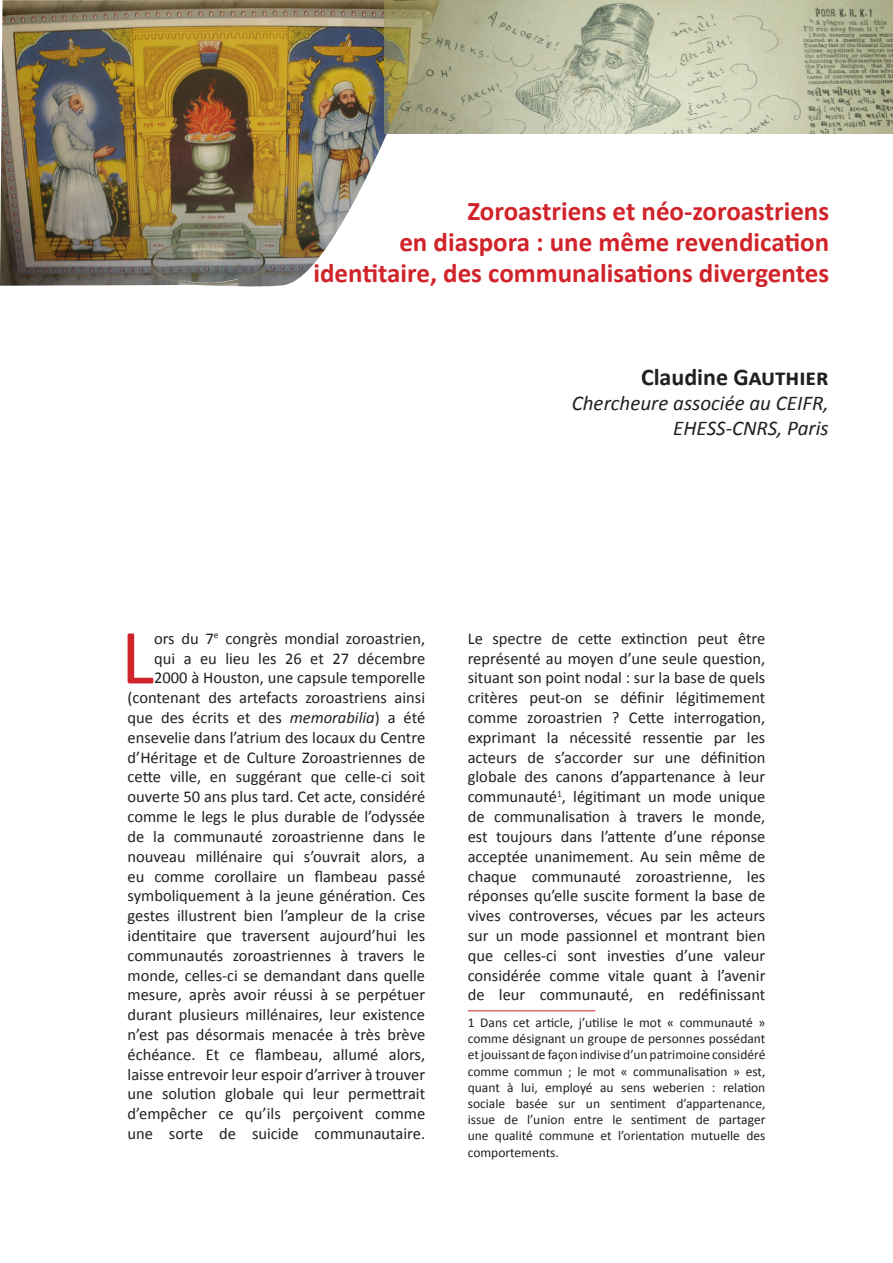
<style>
.page{position:relative;width:893px;height:1263px;background:#fff}
.page>*{position:absolute;margin:0;border:0;box-sizing:border-box;transform-origin:0 0}
.Lettrine1{font:78.9px "Calibri";color:#d1232a}
.Titre_article{font:700 27px/31px "Calibri";color:#d1232a;text-align:right}
.Nom_auteur{font:700 24px "Calibri";color:#231f20}
.Rattachement_auteur{font:italic 21px "Calibri";color:#231f20}
.Lettrine1-2{font:16.5px/19.8px "Calibri";color:#231f20;text-align:right}
.Note_de_bas_de_page{font:13.5px/16.2px "Calibri";color:#231f20;text-align:justify}
.s1{font-style:italic}
</style>
<div class="page">
<hr style="left:468px;top:1010px;width:127px;height:1px;background:#d1232a">
<img style="left:440px;top:1px;width:453px;height:132px">
<img style="left:0;top:0;width:440px;height:287px">
<p class="Titre_article" style="left:313px;top:196px;width:517px">Zoroastriens et néo-zoroastriens<br>en diaspora : une même revendication identitaire, des communalisations divergentes</p>
<p class="Nom_auteur" style="left:641px;top:361px;width:189px">Claudine Gauthier</p>
<p class="Rattachement_auteur" style="left:572px;top:389px;width:258px">Chercheure associée au CEIFR,</p>
<p class="Rattachement_auteur" style="left:673px;top:414px;width:157px">EHESS-CNRS, Paris</p>
<p class="Lettrine1-2" style="left:128px;top:628px;width:299px">ors du 7<sup>e</sup> congrès mondial zoroastrien,<br>qui a eu lieu les 26 et 27 décembre 2000 à Houston, une capsule temporelle (contenant des artefacts zoroastriens ainsi que des écrits et des <span class="s1">memorabilia</span>) a été ensevelie dans l’atrium des locaux du Centre d’Héritage et de Culture Zoroastriennes de cette ville, en suggérant que celle-ci soit ouverte 50 ans plus tard. Cet acte, considéré comme le legs le plus durable de l’odyssée de la communauté zoroastrienne dans le nouveau millénaire qui s’ouvrait alors, a eu comme corollaire un flambeau passé symboliquement à la jeune génération. Ces gestes illustrent bien l’ampleur de la crise identitaire que traversent aujourd’hui les communautés zoroastriennes à travers le monde, celles-ci se demandant dans quelle mesure, après avoir réussi à se perpétuer durant plusieurs millénaires, leur existence n’est pas désormais menacée à très brève échéance. Et ce flambeau, allumé alors, laisse entrevoir leur espoir d’arriver à trouver une solution globale qui leur permettrait d’empêcher ce qu’ils perçoivent comme une sorte de suicide communautaire.</p>
<p class="Lettrine1-2" style="left:468px;top:628px;width:299px;text-align:justify">Le spectre de cette extinction peut être représenté au moyen d’une seule question, situant son point nodal : sur la base de quels critères peut-on se définir légitimement comme zoroastrien ? Cette interrogation, exprimant la nécessité ressentie par les acteurs de s’accorder sur une définition globale des canons d’appartenance à leur communauté<sup>1</sup>, légitimant un mode unique de communalisation à travers le monde, est toujours dans l’attente d’une réponse acceptée unanimement. Au sein même de chaque communauté zoroastrienne, les réponses qu’elle suscite forment la base de vives controverses, vécues par les acteurs sur un mode passionnel et montrant bien que celles-ci sont investies d’une valeur considérée comme vitale quant à l’avenir de leur communauté, en redéfinissant</p>
<p class="Lettrine1" style="left:121px;top:607px;width:35px">L</p>
<p class="Note_de_bas_de_page" style="left:468px;top:1014px;width:299px">1 Dans cet article, j’utilise le mot « communauté » comme désignant un groupe de personnes possédant et jouissant de façon indivise d’un patrimoine considéré comme commun ; le mot « communalisation » est, quant à lui, employé au sens weberien : relation sociale basée sur un sentiment d’appartenance, issue de l’union entre le sentiment de partager une qualité commune et l’orientation mutuelle des comportements.</p>
</div>
